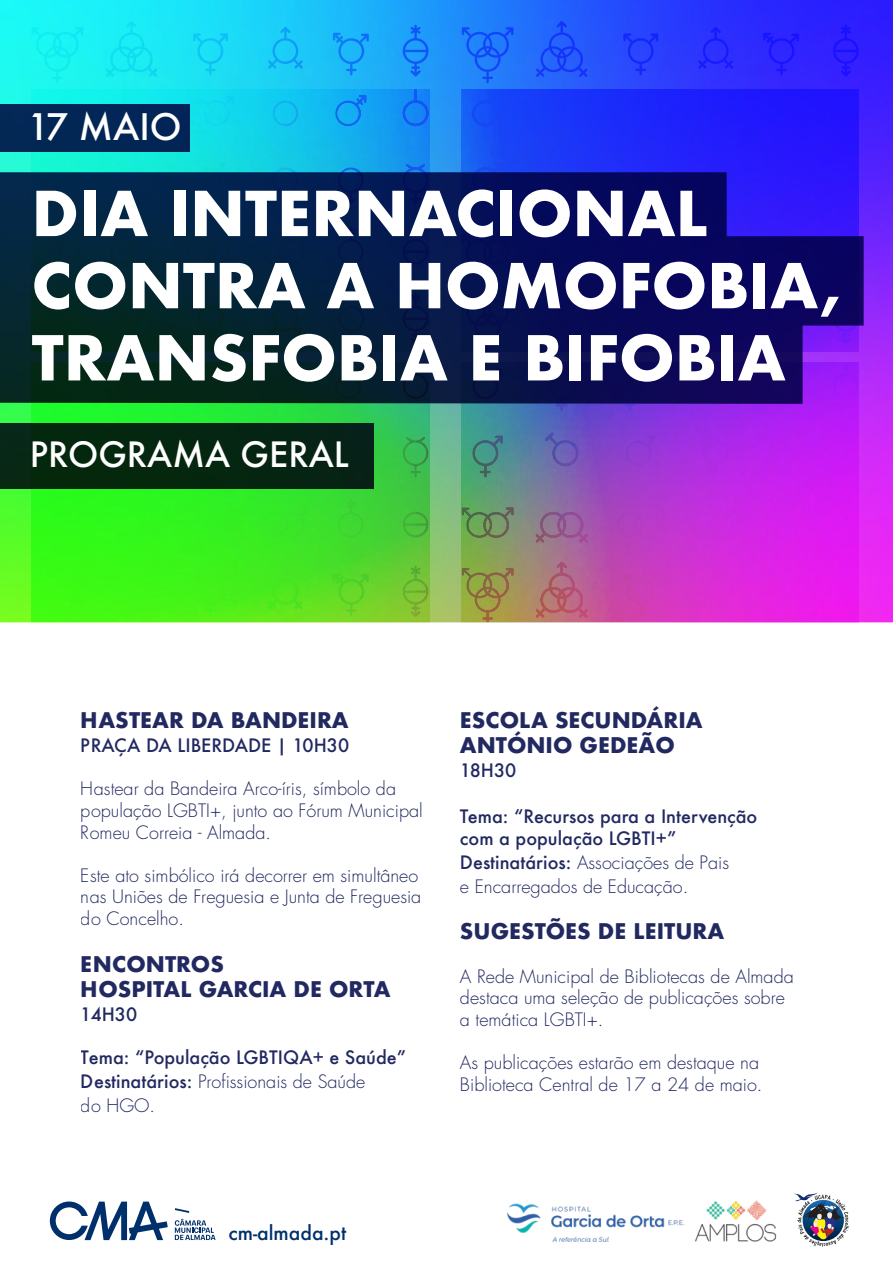
<style>
.page{position:relative;width:893px;height:1263px;background:#fff}
.page>*{position:absolute;margin:0;border:0;box-sizing:border-box;transform-origin:0 0}
.t1{font:700 60.15px/72.2px "Futura";color:#fff}
.t2{font:500 35.55px "Futura";color:#fff}
.t3{font:500 33.9px "Futura";color:#fff}
.t4{font:700 21px/25.2px "Futura";color:#222961}
.t5{font:500 19.35px "Futura";color:#00306b}
.t6{font:300 18px/21.6px "Futura";color:#222961}
.t7{font:500 18px/24px "Futura";color:#222961}
.s1{font-weight:300}
.s2{font-weight:500}
</style>
<div class="page">
<img style="left:0;top:0;width:893px;height:622px">
<svg style="left:42px;top:96px;width:31px;height:8px"></svg>
<svg style="left:403px;top:89px;width:25px;height:37px"></svg>
<svg style="left:119px;top:100px;width:25px;height:4px"></svg>
<div style="left:187px;top:96px;width:47px;height:41px;background:#11deeb"></div>
<svg style="left:272px;top:100px;width:28px;height:26px"></svg>
<svg style="left:334px;top:95px;width:32px;height:31px"></svg>
<svg style="left:115px;top:160px;width:34px;height:12px"></svg>
<svg style="left:195px;top:163px;width:31px;height:9px"></svg>
<svg style="left:272px;top:167px;width:26px;height:5px"></svg>
<svg style="left:42px;top:163px;width:31px;height:9px"></svg>
<svg style="left:401px;top:164px;width:27px;height:8px"></svg>
<svg style="left:338px;top:167px;width:26px;height:5px"></svg>
<svg style="left:472px;top:96px;width:31px;height:30px"></svg>
<svg style="left:833px;top:89px;width:26px;height:37px"></svg>
<svg style="left:549px;top:100px;width:26px;height:37px"></svg>
<div style="left:617px;top:96px;width:47px;height:41px;background:#1c27fb"></div>
<svg style="left:703px;top:100px;width:27px;height:26px"></svg>
<svg style="left:764px;top:95px;width:33px;height:31px"></svg>
<svg style="left:545px;top:160px;width:35px;height:12px"></svg>
<svg style="left:626px;top:163px;width:30px;height:9px"></svg>
<svg style="left:703px;top:167px;width:26px;height:5px"></svg>
<svg style="left:472px;top:163px;width:31px;height:9px"></svg>
<svg style="left:832px;top:164px;width:27px;height:8px"></svg>
<svg style="left:768px;top:167px;width:26px;height:5px"></svg>
<div style="left:31px;top:507px;width:52px;height:31px;background:#2dfb19"></div>
<div style="left:187px;top:507px;width:47px;height:42px;background:#34f220"></div>
<div style="left:105px;top:512px;width:53px;height:30px;background:#30f91b"></div>
<svg style="left:338px;top:499px;width:26px;height:39px"></svg>
<div style="left:262px;top:507px;width:47px;height:42px;background:#38e727"></div>
<svg style="left:403px;top:512px;width:25px;height:25px"></svg>
<svg style="left:119px;top:404px;width:25px;height:6px"></svg>
<svg style="left:187px;top:404px;width:47px;height:6px"></svg>
<div style="left:32px;top:568px;width:51px;height:54px;background:#3dfb13"></div>
<div style="left:106px;top:562px;width:51px;height:55px;background:#3ff816"></div>
<svg style="left:193px;top:574px;width:35px;height:42px"></svg>
<svg style="left:268px;top:567px;width:35px;height:42px"></svg>
<svg style="left:403px;top:565px;width:25px;height:52px"></svg>
<svg style="left:333px;top:573px;width:36px;height:43px;background:#63d727"></svg>
<svg style="left:401px;top:437px;width:27px;height:40px"></svg>
<svg style="left:462px;top:507px;width:52px;height:31px;background:#6b905c"></svg>
<svg style="left:617px;top:507px;width:47px;height:42px;background:#b63dc3"></svg>
<svg style="left:536px;top:512px;width:52px;height:30px;background:#966594"></svg>
<svg style="left:768px;top:499px;width:26px;height:39px"></svg>
<svg style="left:692px;top:507px;width:47px;height:42px;background:#cb2cdd"></svg>
<svg style="left:833px;top:512px;width:26px;height:25px"></svg>
<svg style="left:549px;top:404px;width:26px;height:6px"></svg>
<svg style="left:617px;top:404px;width:47px;height:6px"></svg>
<svg style="left:462px;top:568px;width:51px;height:54px;background:#999545"></svg>
<svg style="left:536px;top:562px;width:52px;height:55px;background:#b36a7c"></svg>
<svg style="left:623px;top:574px;width:35px;height:42px"></svg>
<svg style="left:698px;top:567px;width:35px;height:42px"></svg>
<svg style="left:833px;top:565px;width:26px;height:52px"></svg>
<div style="left:763px;top:573px;width:36px;height:43px;background:#e721e4"></div>
<svg style="left:545px;top:432px;width:35px;height:34px"></svg>
<svg style="left:626px;top:436px;width:30px;height:30px"></svg>
<svg style="left:703px;top:440px;width:26px;height:37px"></svg>
<svg style="left:472px;top:436px;width:31px;height:41px"></svg>
<svg style="left:832px;top:437px;width:27px;height:40px"></svg>
<svg style="left:768px;top:440px;width:26px;height:37px"></svg>
<svg style="left:32px;top:27px;width:51px;height:56px;background:#19f3f1"></svg>
<svg style="left:106px;top:21px;width:51px;height:56px;background:#18e9f3"></svg>
<svg style="left:193px;top:33px;width:35px;height:42px"></svg>
<svg style="left:268px;top:27px;width:35px;height:42px"></svg>
<svg style="left:403px;top:25px;width:25px;height:52px"></svg>
<svg style="left:333px;top:33px;width:36px;height:42px;background:#19a9f7"></svg>
<svg style="left:462px;top:27px;width:51px;height:56px;background:#1e73f9"></svg>
<svg style="left:536px;top:21px;width:52px;height:56px;background:#2157fb"></svg>
<svg style="left:623px;top:33px;width:35px;height:42px"></svg>
<svg style="left:698px;top:27px;width:35px;height:42px"></svg>
<svg style="left:833px;top:25px;width:26px;height:52px"></svg>
<svg style="left:763px;top:33px;width:36px;height:42px;background:#2a22fe"></svg>
<div style="left:0;top:104px;width:190px;height:47px;background:#022756"></div>
<svg style="left:0;top:172px;width:864px;height:232px;background:#0b1853"></svg>
<div style="left:0;top:423px;width:373px;height:65px;background:#052711"></div>
<svg style="left:794px;top:1193px;width:55px;height:54px"></svg>
<img style="left:717px;top:1200px;width:60px;height:42px">
<svg style="left:175px;top:1208px;width:14px;height:5px"></svg>
<svg style="left:175px;top:1219px;width:41px;height:21px"></svg>
<svg style="left:50px;top:1201px;width:118px;height:39px"></svg>
<img style="left:507px;top:1201px;width:210px;height:41px">
<h2 class="t2" style="left:27px;top:103px;width:156px">17 MAIO</h2>
<h1 class="t1" style="left:32px;top:177px;width:812px">DIA INTERNACIONAL<br>CONTRA A HOMOFOBIA,<br>TRANSFOBIA E BIFOBIA</h1>
<h3 class="t3" style="left:30px;top:431px;width:321px">PROGRAMA GERAL</h3>
<p class="t4" style="left:81px;top:708px;width:269px">HASTEAR DA BANDEIRA</p>
<p class="t7" style="left:81px;top:733px;width:270px">PRAÇA DA LIBERDADE | 10H30</p>
<p class="t6" style="left:81px;top:778px;width:343px">Hastear da Bandeira Arco-íris, símbolo da população LGBTI+, junto ao Fórum Municipal<br>Romeu Correia - Almada.</p>
<p class="t6" style="left:81px;top:865px;width:342px">Este ato simbólico irá decorrer em simultâneo nas Uniões de Freguesia e Junta de Freguesia do Concelho.</p>
<p class="t4" style="left:81px;top:951px;width:311px">ENCONTROS<br>HOSPITAL GARCIA DE ORTA</p>
<p class="t7" style="left:81px;top:1002px;width:58px">14H30</p>
<p class="t7" style="left:81px;top:1045px;width:327px">Tema: “População LGBTIQA+ e Saúde”<br>Destinatários: <span class="s1">Profissionais de Saúde<br>do HGO.</span></p>
<p class="t4" style="left:460px;top:708px;width:244px">ESCOLA SECUNDÁRIA<br>ANTÓNIO GEDEÃO</p>
<p class="t7" style="left:460px;top:758px;width:58px">18H30</p>
<p class="t7" style="left:460px;top:805px;width:299px;line-height:21.6px">Tema: “Recursos para a Intervenção com a população LGBTI+”</p>
<p class="t6" style="left:460px;top:850px;width:271px;line-height:24px"><span class="s2">Destinatários:</span> Associações de Pais e Encarregados de Educação.</p>
<p class="t4" style="left:460px;top:919px;width:266px">SUGESTÕES DE LEITURA</p>
<p class="t6" style="left:460px;top:966px;width:335px">A Rede Municipal de Bibliotecas de Almada destaca uma seleção de publicações sobre a temática LGBTI+.</p>
<p class="t6" style="left:460px;top:1052px;width:304px">As publicações estarão em destaque na<br>Biblioteca Central de 17 a 24 de maio.</p>
<p class="t5" style="left:229px;top:1219px;width:119px">cm-almada.pt</p>
</div>
